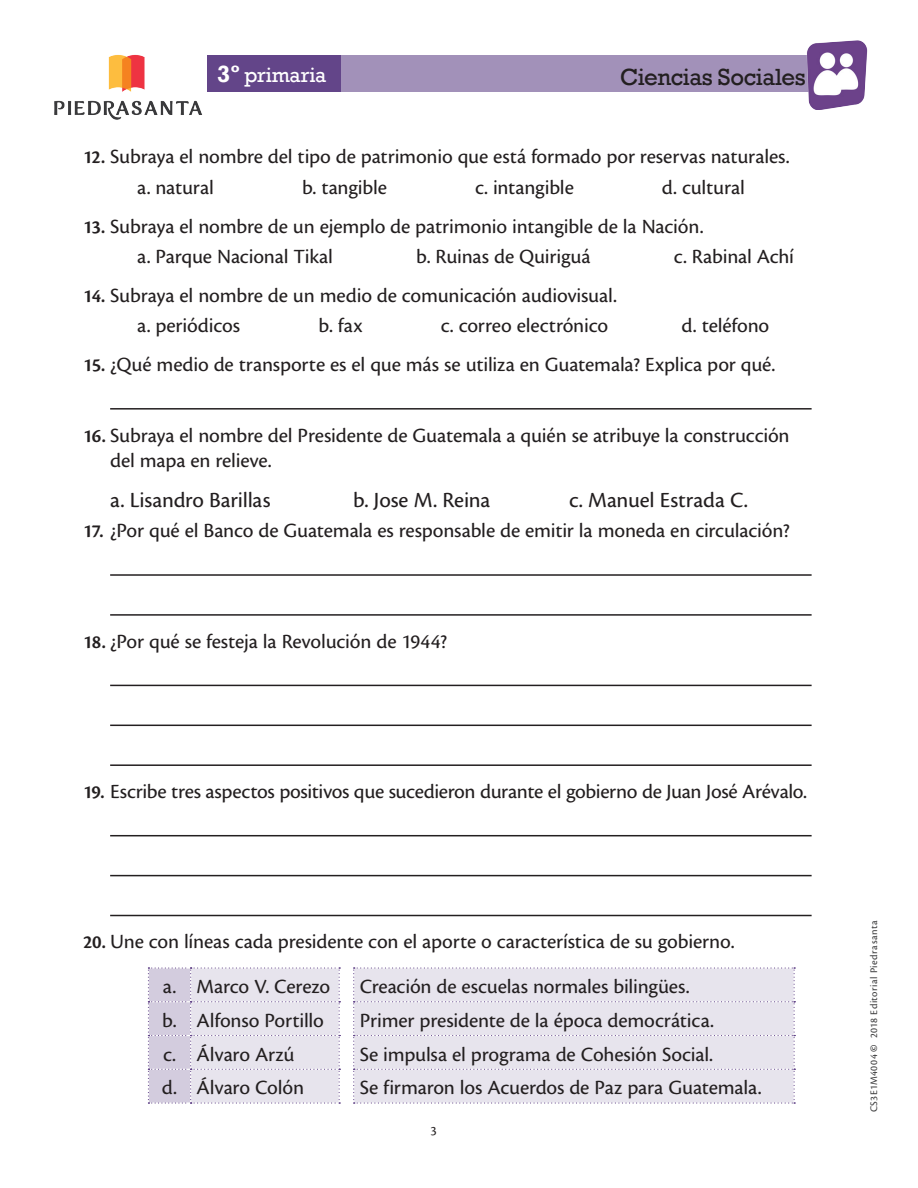
<style>
.page{position:relative;width:918px;height:1188px;background:#fff}
.page>*{position:absolute;margin:0;border:0;box-sizing:border-box;transform-origin:0 0}
.t1{font:24px "Rockwell";letter-spacing:-.02em;color:#231f20}
.t2{font:700 24px "Rockwell";color:#fff}
.Lineas_16{font:22.5px "Cronos Pro Capt";letter-spacing:-.01em;color:#231f20}
.Contenido_-_14{font:21px/25.2px "Cronos Pro Capt";letter-spacing:-.01em;color:#231f20}
.Selección_múltiple{font:21px "Cronos Pro Capt";letter-spacing:-.01em;color:#231f20}
.t3{font:21px "Rockwell";letter-spacing:-.005em;color:#fff}
.t4{font:13.5px "Cronos Pro";color:#231f20}
._2014_Editorial_Pie{font:10.5px "Cronos Pro Capt";letter-spacing:.04em;color:#3e3e3f}
.s1{font-family:"Cronos Pro";font-weight:600;font-size:19.5px}
.s2{font-family:"Cronos Pro";font-weight:700}
</style>
<div class="page">
<svg style="left:207px;top:55px;width:596px;height:37px;background:#937fae"></svg>
<img style="left:803px;top:40px;width:65px;height:69px">
<img style="left:54px;top:54px;width:149px;height:66px">
<svg style="left:148px;top:967px;width:192px;height:137px;background:#e1dde8"></svg>
<div style="left:353px;top:967px;width:442px;height:137px;background:#e7e4ed"></div>
<hr style="left:110px;top:408px;width:702px;height:2px;background:#231f20">
<hr style="left:110px;top:574px;width:702px;height:2px;background:#231f20">
<hr style="left:110px;top:614px;width:702px;height:2px;background:#231f20">
<hr style="left:110px;top:685px;width:702px;height:1px;background:#231f20">
<hr style="left:110px;top:725px;width:702px;height:1px;background:#231f20">
<hr style="left:110px;top:764px;width:702px;height:2px;background:#231f20">
<hr style="left:110px;top:835px;width:702px;height:1px;background:#231f20">
<hr style="left:110px;top:875px;width:702px;height:1px;background:#231f20">
<hr style="left:110px;top:915px;width:702px;height:1px;background:#231f20">
<p class="t2" style="left:217px;top:59px;width:24px">º3</p>
<p class="t3" style="left:245px;top:63px;width:83px">primaria</p>
<p class="t1" style="left:620px;top:63px;width:187px">Ciencias Sociales</p>
<p class="Contenido_-_14" style="left:83px;top:144px;width:708px"><span class="s1">12.</span> Subraya el nombre del tipo de patrimonio que está formado por reservas naturales.</p>
<p class="Selección_múltiple" style="left:662px;top:175px;width:85px">.d cultural</p>
<p class="Selección_múltiple" style="left:137px;top:175px;width:78px">.a natural</p>
<p class="Contenido_-_14" style="left:83px;top:214px;width:622px"><span class="s1">13.</span> Subraya el nombre de un ejemplo de patrimonio intangible de la Nación.</p>
<p class="Selección_múltiple" style="left:674px;top:245px;width:122px">.c Rabinal Achí</p>
<p class="Selección_múltiple" style="left:302px;top:175px;width:87px">.b tangible</p>
<p class="Selección_múltiple" style="left:475px;top:175px;width:100px">.c intangible</p>
<p class="Selección_múltiple" style="left:416px;top:245px;width:176px">.b Ruinas de Quiriguá</p>
<p class="Selección_múltiple" style="left:137px;top:245px;width:197px">.a Parque Nacional Tikal</p>
<p class="Contenido_-_14" style="left:83px;top:283px;width:535px"><span class="s1">14.</span> Subraya el nombre de un medio de comunicación audiovisual.</p>
<p class="Selección_múltiple" style="left:137px;top:314px;width:104px">.a periódicos</p>
<p class="Contenido_-_14" style="left:83px;top:352px;width:694px"><span class="s1">15.</span> ¿Qué medio de transporte es el que más se utiliza en Guatemala? Explica por qué.</p>
<p class="Selección_múltiple" style="left:441px;top:314px;width:169px">.c correo electrónico</p>
<p class="Selección_múltiple" style="left:682px;top:314px;width:89px">.d teléfono</p>
<p class="Selección_múltiple" style="left:318px;top:314px;width:46px">.b fax</p>
<p class="Contenido_-_14" style="left:110px;top:423px;width:681px;text-indent:-27px"><span class="s1">16.</span> Subraya el nombre del Presidente de Guatemala a quién se atribuye la construcción del mapa en relieve.</p>
<p class="Lineas_16" style="left:569px;top:487px;width:180px">.c Manuel Estrada C.</p>
<p class="Lineas_16" style="left:110px;top:487px;width:162px">.a Lisandro Barillas</p>
<p class="Contenido_-_14" style="left:83px;top:518px;width:708px"><span class="s1">17.</span> ¿Por qué el Banco de Guatemala es responsable de emitir la moneda en circulación?</p>
<p class="Lineas_16" style="left:353px;top:487px;width:139px">.b Jose M. Reina</p>
<p class="Contenido_-_14" style="left:83px;top:629px;width:365px"><span class="s1">18.</span> ¿Por qué se festeja la Revolución de 1944?</p>
<p class="Contenido_-_14" style="left:83px;top:779px;width:726px"><span class="s1">19.</span> Escribe tres aspectos positivos que sucedieron durante el gobierno de Juan José Arévalo.</p>
<p class="Contenido_-_14" style="left:83px;top:929px;width:653px"><span class="s1">20.</span> Une con líneas cada presidente con el aporte o característica de su gobierno.</p>
<p class="Contenido_-_14" style="left:163px;top:974px;width:15px">.a</p>
<p class="Contenido_-_14" style="left:197px;top:974px;width:135px">Marco .V Cerezo</p>
<p class="Contenido_-_14" style="left:162px;top:1008px;width:16px">.b</p>
<p class="Contenido_-_14" style="left:197px;top:1008px;width:129px">Alfonso Portillo</p>
<p class="Contenido_-_14" style="left:163px;top:1042px;width:14px">.c</p>
<p class="Contenido_-_14" style="left:197px;top:1042px;width:99px">Álvaro Arzú</p>
<p class="Contenido_-_14" style="left:162px;top:1075px;width:17px">.d</p>
<p class="Contenido_-_14" style="left:197px;top:1075px;width:109px">Álvaro Colón</p>
<p class="Contenido_-_14" style="left:360px;top:974px;width:331px">Creación de escuelas normales bilingües.</p>
<p class="Contenido_-_14" style="left:360px;top:1008px;width:356px">Primer presidente de la época democrática.</p>
<p class="Contenido_-_14" style="left:360px;top:1042px;width:355px">Se impulsa el programa de Cohesión Social.</p>
<p class="Contenido_-_14" style="left:360px;top:1075px;width:403px">Se firmaron los Acuerdos de Paz para Guatemala.</p>
<p class="t4" style="left:430px;top:1123px;width:8px">3</p>
<p class="_2014_Editorial_Pie" style="left:868px;top:1038px;width:119px;rotate:-90deg">2018 Editorial Piedrasanta</p>
<p class="_2014_Editorial_Pie" style="left:868px;top:1112px;width:70px;rotate:-90deg">CS M1E3 4004 <span class="s2">©</span></p>
</div>
